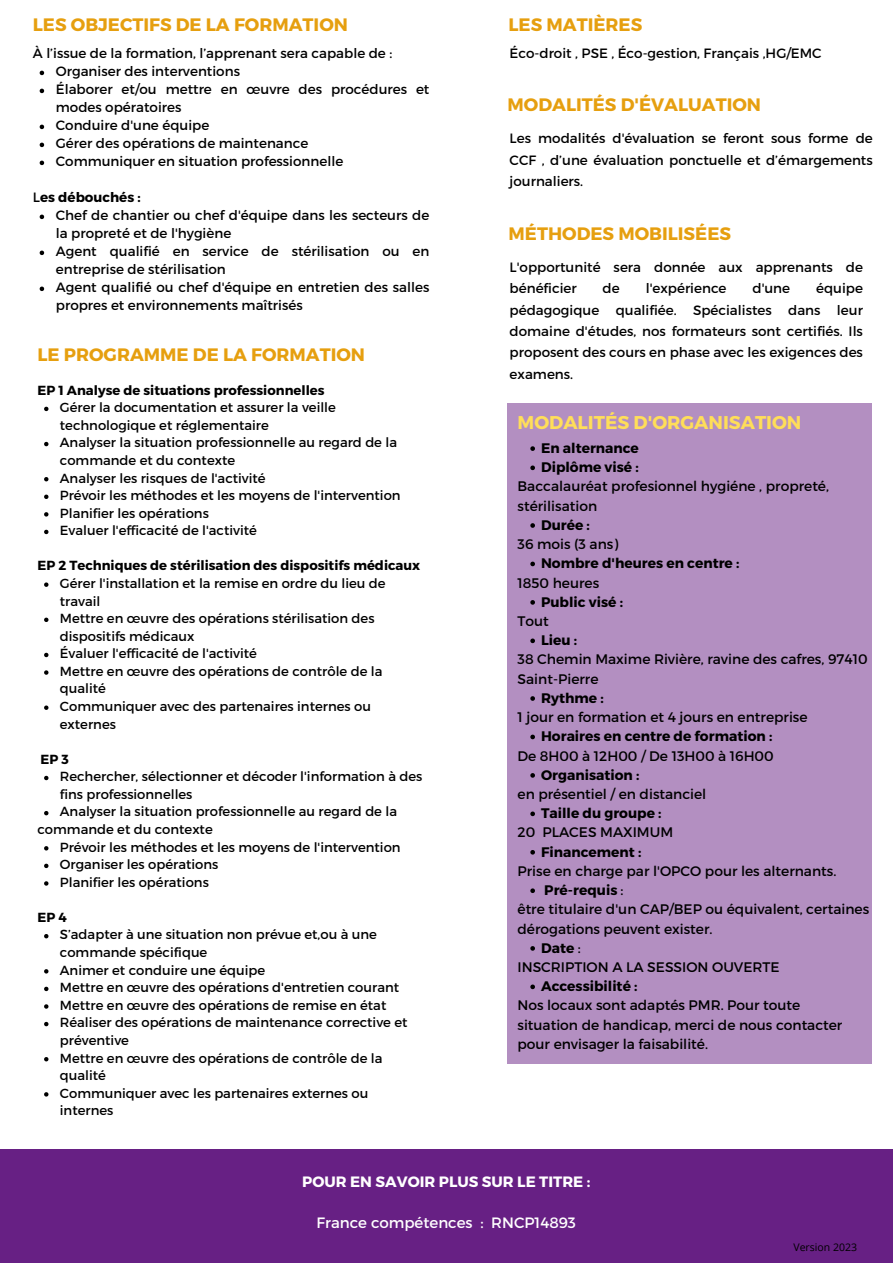
<style>
.page{position:relative;width:893px;height:1264px;background:#fff}
.page>*{position:absolute;margin:0;border:0;box-sizing:border-box;transform-origin:0 0}
.t1{font:700 18.45px "Montserrat";color:#ffde59}
.t2{font:700 18px "Montserrat";color:#e69f0f}
.t3{font:700 15px "Montserrat";color:#fff}
.t4{font:15px "Montserrat";color:#fff}
.t5{font:13.8px/19.2px "Montserrat";color:#000}
.t6{font:700 13.8px "Montserrat";color:#000}
.t7{font:13.5px/21.3px "Montserrat";color:#000}
.t8{font:700 13.5px "Montserrat";color:#000}
.t9{font:13.2px/17.5px "Montserrat";color:#000}
.t10{font:700 13.2px "Montserrat";color:#000}
.t11{font:10.5px "Open Sans";color:#000}
.s1{font-weight:400}
</style>
<div class="page">
<svg style="left:40px;top:71px;width:4px;height:4px"></svg>
<svg style="left:40px;top:89px;width:4px;height:4px"></svg>
<svg style="left:40px;top:125px;width:4px;height:4px"></svg>
<svg style="left:40px;top:143px;width:4px;height:4px"></svg>
<svg style="left:40px;top:161px;width:4px;height:4px"></svg>
<svg style="left:40px;top:215px;width:4px;height:4px"></svg>
<svg style="left:40px;top:250px;width:4px;height:5px"></svg>
<svg style="left:40px;top:286px;width:4px;height:5px"></svg>
<svg style="left:44px;top:407px;width:4px;height:4px"></svg>
<svg style="left:44px;top:442px;width:4px;height:4px"></svg>
<svg style="left:44px;top:477px;width:4px;height:4px"></svg>
<svg style="left:44px;top:494px;width:4px;height:5px"></svg>
<svg style="left:44px;top:512px;width:4px;height:4px"></svg>
<svg style="left:44px;top:529px;width:4px;height:5px"></svg>
<svg style="left:44px;top:582px;width:4px;height:5px"></svg>
<svg style="left:44px;top:617px;width:4px;height:5px"></svg>
<svg style="left:44px;top:652px;width:4px;height:5px"></svg>
<svg style="left:44px;top:670px;width:4px;height:4px"></svg>
<svg style="left:44px;top:705px;width:4px;height:5px"></svg>
<svg style="left:44px;top:775px;width:4px;height:5px"></svg>
<svg style="left:44px;top:811px;width:4px;height:4px"></svg>
<svg style="left:44px;top:846px;width:4px;height:4px"></svg>
<svg style="left:44px;top:863px;width:4px;height:5px"></svg>
<svg style="left:44px;top:881px;width:4px;height:4px"></svg>
<svg style="left:44px;top:934px;width:4px;height:4px"></svg>
<svg style="left:44px;top:969px;width:4px;height:4px"></svg>
<svg style="left:44px;top:986px;width:4px;height:5px"></svg>
<svg style="left:44px;top:1004px;width:4px;height:4px"></svg>
<svg style="left:44px;top:1021px;width:4px;height:5px"></svg>
<svg style="left:44px;top:1057px;width:4px;height:4px"></svg>
<svg style="left:44px;top:1092px;width:4px;height:4px"></svg>
<div style="left:507px;top:404px;width:364px;height:659px;background:#b38fc1"></div>
<svg style="left:530px;top:446px;width:5px;height:5px"></svg>
<svg style="left:530px;top:465px;width:5px;height:5px"></svg>
<svg style="left:530px;top:523px;width:5px;height:5px"></svg>
<svg style="left:530px;top:561px;width:5px;height:5px"></svg>
<svg style="left:530px;top:600px;width:5px;height:4px"></svg>
<svg style="left:530px;top:638px;width:5px;height:5px"></svg>
<svg style="left:530px;top:696px;width:5px;height:4px"></svg>
<svg style="left:530px;top:734px;width:5px;height:5px"></svg>
<svg style="left:530px;top:773px;width:5px;height:4px"></svg>
<svg style="left:530px;top:811px;width:5px;height:5px"></svg>
<svg style="left:530px;top:850px;width:5px;height:4px"></svg>
<svg style="left:530px;top:888px;width:5px;height:5px"></svg>
<svg style="left:530px;top:946px;width:5px;height:4px"></svg>
<svg style="left:530px;top:984px;width:5px;height:5px"></svg>
<div style="left:0;top:1149px;width:892px;height:113px;background:#672084"></div>
<p class="t2" style="left:33px;top:13px;width:316px">LES OBJECTIFS DE LA FORMATION</p>
<p class="t7" style="left:56px;top:60px;width:186px">Organiser des interventions</p>
<p class="t7" style="left:56px;top:80px;width:375px;line-height:18px">Élaborer et/ou mettre en œuvre des procédures et modes opératoires</p>
<p class="t7" style="left:56px;top:114px;width:155px">Conduire d'une équipe</p>
<p class="t7" style="left:56px;top:132px;width:254px">Gérer des opérations de maintenance</p>
<p class="t7" style="left:56px;top:150px;width:289px">Communiquer en situation professionnelle</p>
<p class="t7" style="left:33px;top:42px;width:361px">À l’issue de la formation, l’apprenant sera capable de :</p>
<p class="t8" style="left:33px;top:189px;width:109px"><span class="s1">L</span>es débouchés :</p>
<p class="t7" style="left:56px;top:206px;width:375px;line-height:18px">Chef de chantier ou chef d'équipe dans les secteurs de la propreté et de l'hygiène</p>
<p class="t7" style="left:56px;top:242px;width:375px;line-height:18px">Agent qualifié en service de stérilisation ou en entreprise de stérilisation</p>
<p class="t7" style="left:56px;top:278px;width:375px;line-height:18px">Agent qualifié ou chef d'équipe en entretien des salles propres et environnements maîtrisés</p>
<p class="t2" style="left:37px;top:342px;width:329px">LE PROGRAMME DE LA FORMATION</p>
<p class="t10" style="left:37px;top:381px;width:288px">EP 1 Analyse de situations professionnelles</p>
<p class="t9" style="left:60px;top:398px;width:277px">Gérer la documentation et assurer la veille technologique et réglementaire</p>
<p class="t9" style="left:60px;top:433px;width:338px">Analyser la situation professionnelle au regard de la commande et du contexte</p>
<p class="t9" style="left:60px;top:468px;width:207px">Analyser les risques de l'activité</p>
<p class="t9" style="left:60px;top:486px;width:342px">Prévoir les méthodes et les moyens de l'intervention</p>
<p class="t9" style="left:60px;top:503px;width:150px">Planifier les opérations</p>
<p class="t9" style="left:60px;top:521px;width:198px">Evaluer l'efficacité de l'activité</p>
<p class="t10" style="left:37px;top:557px;width:384px">EP 2 Techniques de stérilisation des dispositifs médicaux</p>
<p class="t9" style="left:60px;top:574px;width:327px">Gérer l'installation et la remise en ordre du lieu de travail</p>
<p class="t9" style="left:60px;top:609px;width:316px">Mettre en œuvre des opérations stérilisation des dispositifs médicaux</p>
<p class="t9" style="left:60px;top:644px;width:198px">Évaluer l'efficacité de l'activité</p>
<p class="t9" style="left:60px;top:661px;width:324px">Mettre en œuvre des opérations de contrôle de la qualité</p>
<p class="t9" style="left:60px;top:697px;width:312px">Communiquer avec des partenaires internes ou externes</p>
<p class="t10" style="left:41px;top:750px;width:30px">EP 3</p>
<p class="t9" style="left:60px;top:767px;width:364px">Rechercher, sélectionner et décoder l'information à des fins professionnelles</p>
<p class="t9" style="left:60px;top:802px;width:338px">Analyser la situation professionnelle au regard de la</p>
<p class="t9" style="left:60px;top:837px;width:342px">Prévoir les méthodes et les moyens de l'intervention</p>
<p class="t9" style="left:60px;top:855px;width:160px">Organiser les opérations</p>
<p class="t9" style="left:60px;top:872px;width:150px">Planifier les opérations</p>
<p class="t9" style="left:37px;top:819px;width:177px">commande et du contexte</p>
<p class="t10" style="left:37px;top:908px;width:31px">EP 4</p>
<p class="t9" style="left:60px;top:925px;width:318px">S’adapter à une situation non prévue et,ou à une commande spécifique</p>
<p class="t9" style="left:60px;top:960px;width:207px">Animer et conduire une équipe</p>
<p class="t9" style="left:60px;top:978px;width:341px">Mettre en œuvre des opérations d'entretien courant</p>
<p class="t9" style="left:60px;top:995px;width:328px">Mettre en œuvre des opérations de remise en état</p>
<p class="t9" style="left:60px;top:1013px;width:349px">Réaliser des opérations de maintenance corrective et préventive</p>
<p class="t9" style="left:60px;top:1048px;width:324px">Mettre en œuvre des opérations de contrôle de la qualité</p>
<p class="t9" style="left:60px;top:1083px;width:310px">Communiquer avec les partenaires externes ou internes</p>
<p class="t2" style="left:508px;top:13px;width:135px">LES MATIÈRES</p>
<p class="t7" style="left:509px;top:42px;width:313px">Éco-droit , PSE , Éco-gestion, Français ,HG/EMC</p>
<p class="t2" style="left:507px;top:93px;width:255px">MODALITÉS D'ÉVALUATION</p>
<p class="t7" style="left:509px;top:127px;width:365px;text-align:justify">Les modalités d'évaluation se feront sous forme de CCF , d’une évaluation ponctuelle et d’émargements journaliers.</p>
<p class="t2" style="left:508px;top:222px;width:224px">MÉTHODES MOBILISÉES</p>
<p class="t7" style="left:509px;top:256px;width:355px">L'opportunité sera donnée aux apprenants de bénéficier</p>
<p class="t7" style="left:509px;top:277px;width:355px;text-align:justify;text-indent:306px">équipe pédagogique qualifiée. Spécialistes dans leur domaine d'études, nos formateurs sont certifiés. Ils proposent des cours en phase avec les exigences des examens.</p>
<p class="t7" style="left:602px;top:277px;width:19px">de</p>
<p class="t7" style="left:645px;top:277px;width:82px">l'expérience</p>
<p class="t7" style="left:752px;top:277px;width:39px">d'une</p>
<p class="t1" style="left:517px;top:410px;width:285px">MODALITÉS D'ORGANISATION</p>
<p class="t6" style="left:541px;top:439px;width:99px">En alternance</p>
<p class="t6" style="left:541px;top:458px;width:99px">Diplôme visé :</p>
<p class="t5" style="left:517px;top:476px;width:313px">Baccalauréat profesionnel hygiéne , propreté, stérilisation</p>
<p class="t6" style="left:541px;top:516px;width:50px">Durée :</p>
<p class="t6" style="left:541px;top:554px;width:200px">Nombre d'heures en centre :</p>
<p class="t6" style="left:541px;top:593px;width:83px">Public visé :</p>
<p class="t6" style="left:541px;top:631px;width:38px">Lieu :</p>
<p class="t5" style="left:517px;top:534px;width:102px">36 mois (3 ans)</p>
<p class="t5" style="left:517px;top:572px;width:83px">1850 heures</p>
<p class="t5" style="left:517px;top:610px;width:33px">Tout</p>
<p class="t5" style="left:517px;top:649px;width:351px">38 Chemin Maxime Rivière, ravine des cafres, 97410<br>Saint-Pierre</p>
<p class="t5" style="left:517px;top:707px;width:291px">1 jour en formation et 4 jours en entreprise</p>
<p class="t5" style="left:517px;top:745px;width:258px">De 8H00 à 12H00 / De 13H00 à 16H00</p>
<p class="t5" style="left:517px;top:783px;width:190px">en présentiel / en distanciel</p>
<p class="t5" style="left:517px;top:822px;width:157px">20 PLACES MAXIMUM</p>
<p class="t5" style="left:517px;top:860px;width:320px">Prise en charge par l'OPCO pour les alternants.</p>
<p class="t5" style="left:517px;top:899px;width:353px">être titulaire d'un CAP/BEP ou équivalent, certaines dérogations peuvent exister.</p>
<p class="t5" style="left:517px;top:956px;width:263px">INSCRIPTION A LA SESSION OUVERTE</p>
<p class="t5" style="left:517px;top:995px;width:284px">Nos locaux sont adaptés PMR. Pour toute</p>
<p class="t5" style="left:517px;top:1014px;width:326px">situation de handicap, merci de nous contacter pour envisager la faisabilité.</p>
<p class="t6" style="left:541px;top:689px;width:64px">Rythme :</p>
<p class="t6" style="left:541px;top:727px;width:233px">Horaires en centre de formation :</p>
<p class="t6" style="left:541px;top:765px;width:100px">Organisation :</p>
<p class="t6" style="left:541px;top:804px;width:122px">Taille du groupe :</p>
<p class="t6" style="left:541px;top:842px;width:102px">Financement :</p>
<p class="t6" style="left:544px;top:881px;width:81px">Pré-requis <span class="s1">:</span></p>
<p class="t6" style="left:541px;top:938px;width:41px">Date <span class="s1">:</span></p>
<p class="t6" style="left:541px;top:977px;width:98px">Accessibilité :</p>
<p class="t3" style="left:302px;top:1172px;width:289px">POUR EN SAVOIR PLUS SUR LE TITRE :</p>
<p class="t4" style="left:316px;top:1212px;width:261px">France compétences : RNCP14893</p>
<p class="t11" style="left:793px;top:1239px;width:65px">Version 2023</p>
</div>
